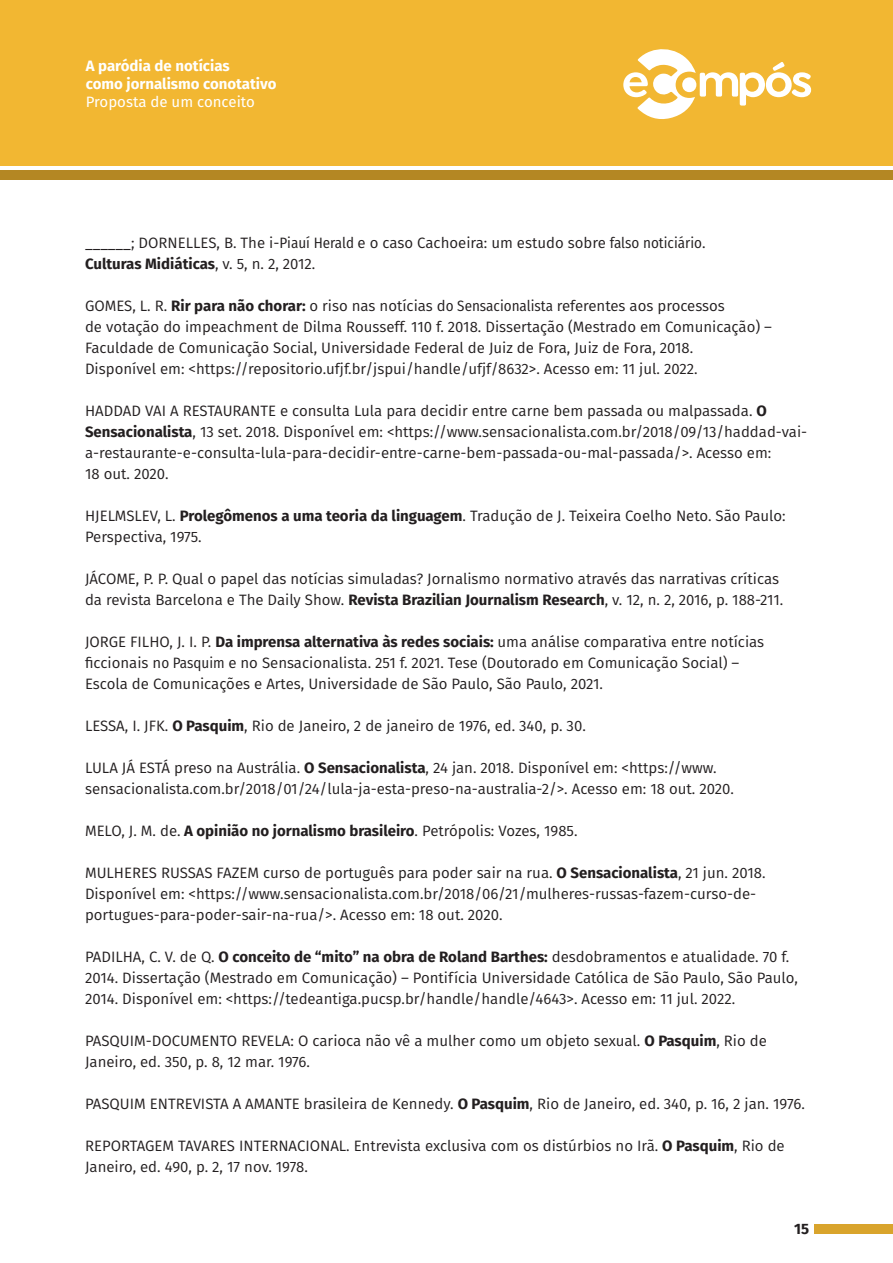
<style>
.page{position:relative;width:893px;height:1263px;background:#fff}
.page>*{position:absolute;margin:0;border:0;box-sizing:border-box;transform-origin:0 0}
.Texto{font:15px/21px "Fira Sans";color:#231f20}
.t1{font:700 15px/18px "Fira Sans";color:#fff}
.Texto-2{font:700 15px "Fira Sans";color:#231f20}
.t2{font:15px "Fira Sans";color:#fff}
.s1{font-family:"Fira Sans Condensed"}
.s2{font-weight:400}
.s3{font-weight:700}
</style>
<div class="page">
<div style="left:0;top:0;width:893px;height:166px;background:#f2b732"></div>
<div style="left:0;top:170px;width:893px;height:10px;background:#b48723"></div>
<div style="left:814px;top:1224px;width:79px;height:9px;background:#d9a42c"></div>
<svg style="left:623px;top:49px;width:188px;height:70px"></svg>
<p class="t1" style="left:86px;top:56px;width:192px">A paródia de notícias<br>como jornalismo conotativo</p>
<p class="t2" style="left:86px;top:91px;width:170px">Proposta de um conceito</p>
<p class="Texto" style="left:85px;top:232px;width:622px">______; DORNELLES, B. The i-<span class="s1">Piauí Herald</span> e o caso Cachoeira: um estudo sobre <span class="s1">falso noticiário</span>.</p>
<p class="Texto-2" style="left:85px;top:251px;width:232px">Culturas Midiáticas<span class="s2">, v. 5, n. 2, 2012.</span></p>
<p class="Texto" style="left:85px;top:295px;width:641px">GOMES, L. R. <span class="s3">Rir para não chorar:</span> o riso nas notícias d<span class="s1">o Sensacionalista</span> referentes aos processos</p>
<p class="Texto" style="left:85px;top:316px;width:688px">de votação do impeachment de Dilma Rousseff. 110 f. 2018. Dissertação (Mestrado em Comunicação) –<br>Faculdade de Comunicação Social, Universidade Federal de Juiz de Fora, Juiz de Fora, 2018.</p>
<p class="Texto" style="left:85px;top:358px;width:614px">Disponível em: &lt;https://repositorio.ufjf.br/jspui/handle/ufjf/8632&gt;. Acesso em: 11 jul. 2022.</p>
<p class="Texto" style="left:85px;top:400px;width:724px">HADDAD VAI A RESTAURANTE e consulta Lula para decidir entre carne bem passada ou malpassada. <span class="s3">O<br>Sensacionalista</span>, 13 set. 2018. Disponível em: &lt;https://www.sensacionalista.com.br/2018/09/13/haddad-vai&shy;a-restaurante-e-consulta-lula-para-decidir-entre-carne-bem-passada-ou-mal-passada/&gt;. Acesso em:</p>
<p class="Texto" style="left:85px;top:463px;width:85px">18 out. 2020.</p>
<p class="Texto" style="left:85px;top:505px;width:702px">HJELMSLEV, L. <span class="s3">Prolegômenos a uma teoria da linguagem</span>. Tradução de J. Teixeira Coelho Neto. São Paulo:<br>Perspectiva, 1975.</p>
<p class="Texto" style="left:85px;top:568px;width:695px">JÁCOME, P. P. Qual o papel das notícias simuladas? Jornalismo normativo através das narrativas críticas</p>
<p class="Texto" style="left:85px;top:589px;width:700px">da revista Barcelona e The Daily Show. <span class="s3">Revista Brazilian Journalism Research</span>, v. 12, n. 2, 2016, p. 188-211.</p>
<p class="Texto" style="left:85px;top:631px;width:681px">JORGE FILHO, J. I. P. <span class="s3">Da imprensa alternativa às redes sociais:</span> uma análise comparativa entre notícias ficcionais n<span class="s1">o Pasquim</span> e no Sensacionalista. 251 f. 2021. Tese (Doutorado em Comunicação Social) –</p>
<p class="Texto" style="left:85px;top:673px;width:520px">Escola de Comunicações e Artes, Universidade de São Paulo, São Paulo, 2021.</p>
<p class="Texto" style="left:85px;top:715px;width:502px">LESSA, I. JFK. <span class="s3">O Pasquim</span>, Rio de Janeiro, 2 de janeiro de 1976, ed. 340, p. 30.</p>
<p class="Texto" style="left:85px;top:757px;width:651px">LULA JÁ ESTÁ preso na Austrália. <span class="s3">O Sensacionalista</span>, 24 jan. 2018. Disponível em: &lt;https://www. sensacionalista.com.br/2018/01/24/lula-ja-esta-preso-na-australia-2/&gt;. Acesso em: 18 out. 2020.</p>
<p class="Texto" style="left:85px;top:820px;width:494px">MELO, J. M. de. <span class="s3">A opinião no jornalismo brasileiro</span>. Petrópolis: Vozes, 1985.</p>
<p class="Texto" style="left:85px;top:862px;width:682px">MULHERES RUSSAS FAZEM curso de português para poder sair na rua. <span class="s3">O Sensacionalista</span>, 21 jun. 2018.<br>Disponível em: &lt;https://www.sensacionalista.com.br/2018/06/21/mulheres-russas-fazem-curso-de&shy;portugues-para-poder-sair-na-rua/&gt;. Acesso em: 18 out. 2020.</p>
<p class="Texto" style="left:85px;top:946px;width:714px">PADILHA, C. V. de Q. <span class="s3">O conceito de “mito” na obra de Roland Barthes:</span> desdobramentos e atualidade. 70 f.<br>2014. Dissertação (Mestrado em Comunicação) – Pontifícia Universidade Católica de São Paulo, São Paulo,<br>2014. Disponível em: &lt;https://tedeantiga.pucsp.br/handle/handle/4643&gt;. Acesso em: 11 jul. 2022.</p>
<p class="Texto" style="left:85px;top:1030px;width:683px">PASQUIM-DOCUMENTO REVELA: O carioca não vê a mulher como um objeto sexual. <span class="s3">O Pasquim</span>, Rio de<br>Janeiro, ed. 350, p. 8, 12 mar. 1976.</p>
<p class="Texto" style="left:85px;top:1093px;width:721px">PASQUIM ENTREVISTA A AMANTE brasileira de Kennedy. <span class="s3">O Pasquim</span>, Rio de Janeiro, ed. 340, p. 16, 2 jan. 1976.</p>
<p class="Texto" style="left:85px;top:1135px;width:701px">REPORTAGEM TAVARES INTERNACIONAL. Entrevista exclusiva com os distúrbios no Irã. <span class="s3">O Pasquim</span>, Rio de<br>Janeiro, ed. 490, p. 2, 17 nov. 1978.</p>
<p class="Texto-2" style="left:794px;top:1216px;width:17px">15</p>
</div>
